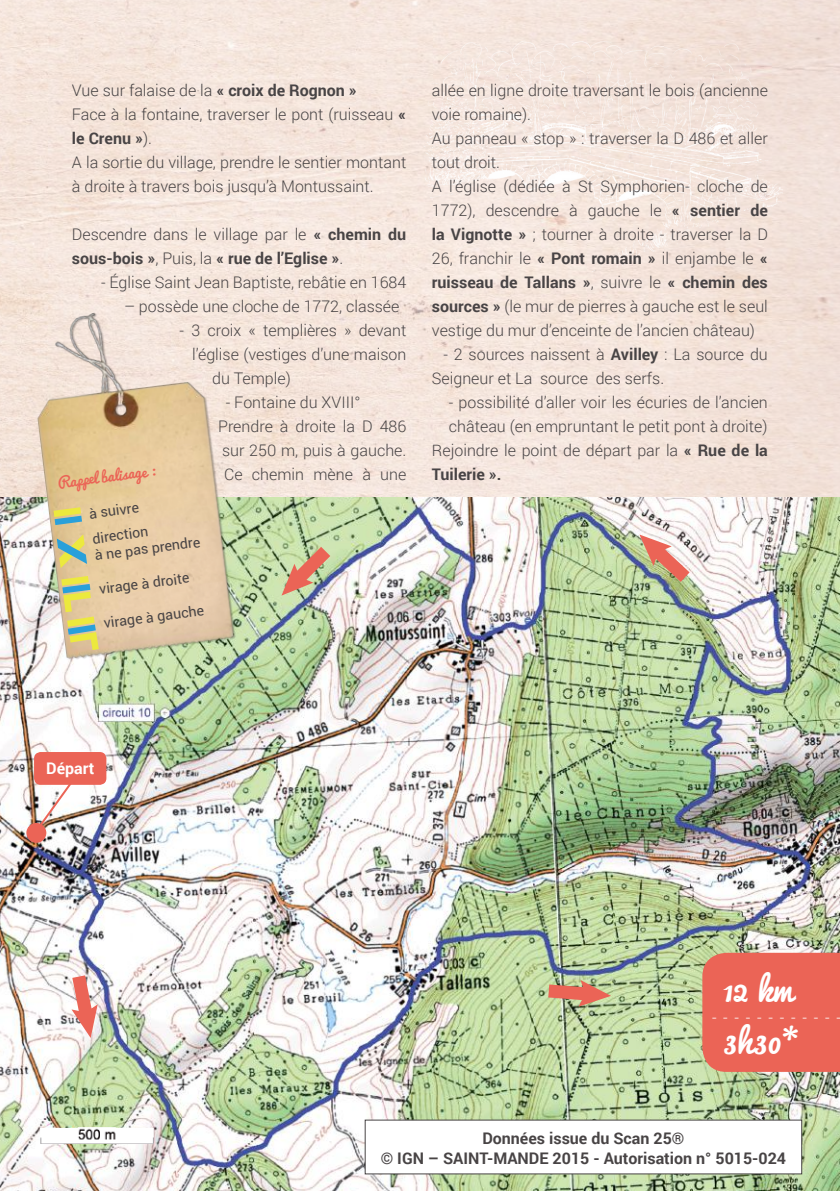
<style>
.page{position:relative;width:840px;height:1191px;background:#fff}
.page>*{position:absolute;margin:0;border:0;box-sizing:border-box;transform-origin:0 0}
.t1{font:32px/52.4px "Pacifico";color:#fff}
.t2{font:300 16px/24px "Roboto";color:#484445}
.t3{font:700 16px/19.2px "Roboto";color:#484445;text-align:center}
.t4{font:300 16px "Roboto";color:#fff}
.t5{font:700 16px "Roboto";color:#fff}
.t6{font:14.2px/25px "Roboto";color:#484445}
.t7{font:14.2px "Pacifico";color:#eb6456}
.s1{font-weight:700}
</style>
<div class="page">
<img style="left:0;top:0;width:839px;height:497px">
<img style="left:369px;top:0;width:461px;height:349px">
<img style="left:0;top:497px;width:839px;height:694px">
<img style="left:26px;top:1127px;width:150px;height:21px">
<div style="left:26px;top:823px;width:20px;height:20px;background:#eb6456;border-radius:50%"></div>
<div style="left:702px;top:952px;width:137px;height:119px;background:#eb6456"></div>
<div style="left:34px;top:752px;width:72px;height:33px;background:#eb6456;border-radius:7px"></div>
<img style="left:10px;top:289px;width:236px;height:382px">
<svg style="left:61px;top:576px;width:38px;height:74px;background:#cecb8a"></svg>
<svg style="left:57px;top:534px;width:30px;height:34px"></svg>
<svg style="left:53px;top:507px;width:29px;height:18px"></svg>
<svg style="left:38px;top:784px;width:36px;height:44px"></svg>
<div style="left:365px;top:1119px;width:436px;height:55px;background:#fff"></div>
<svg style="left:639px;top:534px;width:50px;height:48px"></svg>
<svg style="left:281px;top:547px;width:49px;height:48px;background:#c6a78a"></svg>
<svg style="left:548px;top:980px;width:62px;height:26px;background:#cc9475"></svg>
<svg style="left:71px;top:975px;width:27px;height:63px"></svg>
<p class="t2" style="left:72px;top:78px;width:336px">Vue sur falaise de la <span class="s1">« croix de Rognon »<br></span>Face à la fontaine, traverser le pont (ruisseau <span class="s1">« le Crenu »</span>).<br>A la sortie du village, prendre le sentier montant à droite à travers bois jusqu’à Montussaint.</p>
<p class="t2" style="left:72px;top:222px;width:335px">Descendre dans le village par le <span class="s1">« chemin du sous-bois »</span>, Puis, la <span class="s1">« rue de l’Eglise »</span>.</p>
<p class="t2" style="left:101px;top:270px;width:306px">- Église Saint Jean Baptiste, rebâtie en 1684</p>
<p class="t2" style="left:124px;top:294px;width:277px">– possède une cloche de 1772, classée</p>
<p class="t2" style="left:179px;top:318px;width:228px">- 3 croix « templières » devant</p>
<p class="t2" style="left:192px;top:342px;width:216px">l’église (vestiges d’une maison</p>
<p class="t2" style="left:212px;top:366px;width:80px">du Temple)</p>
<p class="t2" style="left:226px;top:390px;width:136px">- Fontaine du XVIII°</p>
<p class="t2" style="left:218px;top:414px;width:189px">Prendre à droite la D 486</p>
<p class="t2" style="left:222px;top:438px;width:186px">sur 250 m, puis à gauche.</p>
<p class="t2" style="left:224px;top:462px;width:184px">Ce chemin mène à une</p>
<p class="t7" style="left:57px;top:470px;width:99px;rotate:-7deg">Rappel balisage :</p>
<p class="t6" style="left:88px;top:500px;width:58px;rotate:-7deg">à suivre direction</p>
<p class="t6" style="left:93px;top:542px;width:108px;rotate:-7deg">à ne pas prendre</p>
<p class="t6" style="left:98px;top:576px;width:92px;rotate:-7deg">virage à droite</p>
<p class="t6" style="left:102px;top:610px;width:103px;rotate:-7deg">virage à gauche</p>
<p class="t2" style="left:431px;top:78px;width:337px">allée en ligne droite traversant le bois (ancienne voie romaine).<br>Au panneau « stop » : traverser la D 486 et aller tout droit.<br>A l’église (dédiée à St Symphorien- cloche de 1772), descendre à gauche le <span class="s1">« sentier de la Vignotte »</span> ; tourner à droite - traverser la D 26, franchir le <span class="s1">« Pont romain »</span> il enjambe le <span class="s1">« ruisseau de Tallans »</span>, suivre le <span class="s1">« chemin des sources »</span> (le mur de pierres à gauche est le seul vestige du mur d’enceinte de l’ancien château)</p>
<p class="t2" style="left:431px;top:342px;width:337px;text-indent:12px">- 2 sources naissent à <span class="s1">Avilley</span> : La source du<br>Seigneur et La source des serfs.</p>
<p class="t2" style="left:448px;top:390px;width:320px">- possibilité d’aller voir les écuries de l’ancien</p>
<p class="t2" style="left:448px;top:414px;width:320px">château (en empruntant le petit pont à droite)</p>
<p class="t2" style="left:431px;top:438px;width:337px">Rejoindre le point de départ par la <span class="s1">« Rue de la</span></p>
<p class="t3" style="left:431px;top:464px;width:71px">Tuilerie ».</p>
<p class="t5" style="left:46px;top:757px;width:49px">Départ</p>
<h1 class="t1" style="left:723px;top:962px;width:77px">12 km<br>3h30*</h1>
<p class="t4" style="left:711px;top:1006px;width:130px">------------</p>
<p class="t3" style="left:380px;top:1128px;width:406px">Données issue du Scan 25®<br>© IGN – SAINT-MANDE 2015 - Autorisation n° 5015-024</p>
</div>
